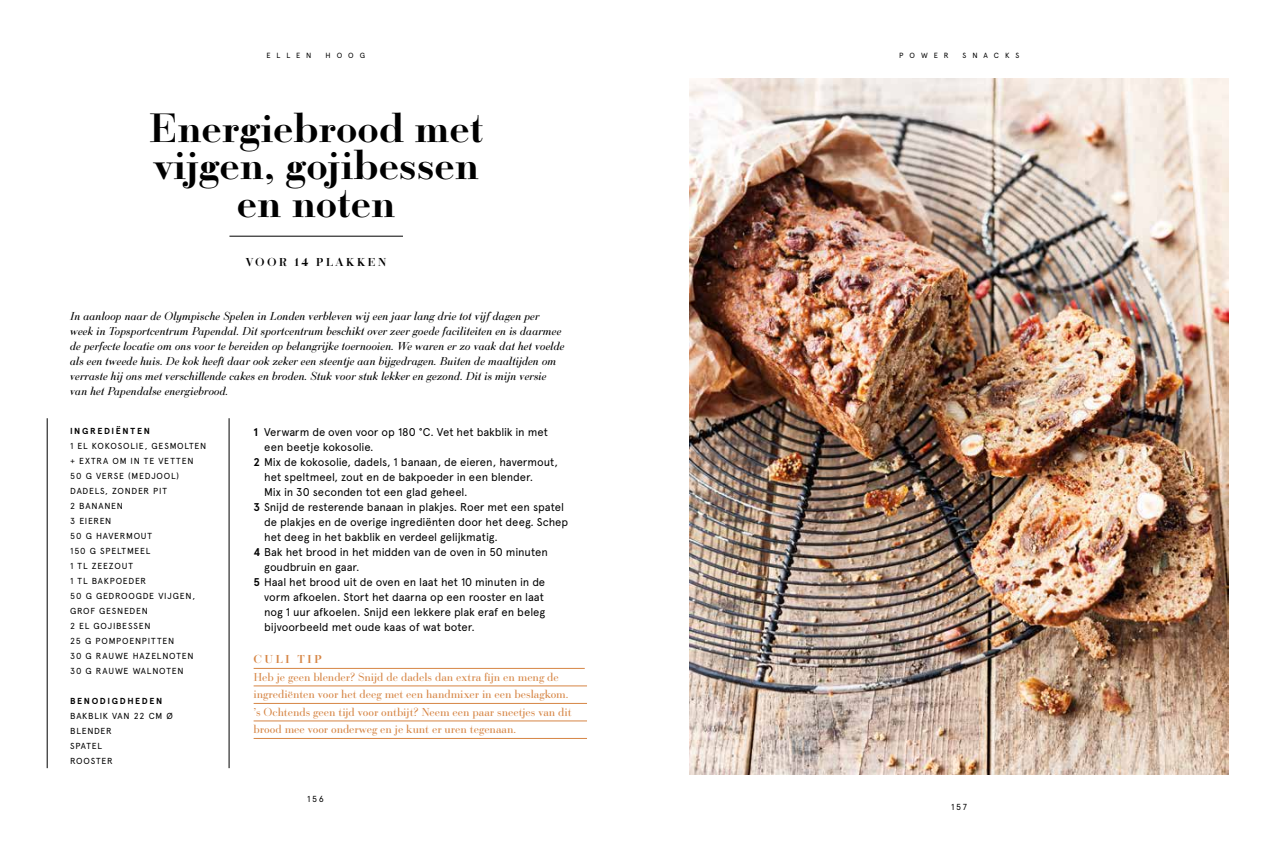
<style>
.page{position:relative;width:1275px;height:868px;background:#fff}
.page>*{position:absolute;margin:0;border:0;box-sizing:border-box;transform-origin:0 0}
.t1{font:500 40px/37.5px "Ratio Modern";color:#000;text-align:center}
.t2{font:11.25px "Apercu";letter-spacing:-.005em;color:#000}
.t3{font:italic 11.25px/15px "Ratio Modern";color:#000}
.t4{font:11.25px/17.5px "Ratio Modern";color:#d68544}
.t5{font:500 11.25px "Ratio Modern";letter-spacing:.2em;color:#000}
.t6{font:500 11.25px "Ratio Modern";letter-spacing:.2em;color:#d68544}
.t7{font:8.75px/15px "Apercu";letter-spacing:.085em;color:#000}
.t8{font:700 8.75px "Apercu";letter-spacing:.185em;color:#000}
.t9{font:7.5px "Apercu";letter-spacing:.795em;color:#000}
.s1{font-weight:700}
</style>
<div class="page">
<hr style="left:229px;top:236px;width:174px;height:1px;background:#000">
<img style="left:689px;top:78px;width:540px;height:696px">
<hr style="left:254px;top:668px;width:331px;height:1px;background:#d68544">
<hr style="left:254px;top:685px;width:333px;height:1px;background:#d68544">
<hr style="left:254px;top:703px;width:333px;height:1px;background:#d68544">
<hr style="left:254px;top:720px;width:333px;height:1px;background:#d68544">
<hr style="left:254px;top:738px;width:333px;height:1px;background:#d68544">
<hr style="left:229px;top:418px;width:1px;height:350px;background:#000">
<hr style="left:47px;top:418px;width:1px;height:350px;background:#000">
<p class="t9" style="left:266px;top:51px;width:47px">ELLEN</p>
<p class="t9" style="left:326px;top:51px;width:41px">HOOG</p>
<h1 class="t1" style="left:149px;top:107px;width:336px">Energiebrood met vijgen, gojibessen en noten</h1>
<p class="t5" style="left:246px;top:254px;width:142px">VOOR 14 PLAKKEN</p>
<p class="t3" style="left:70px;top:308px;width:496px">In aanloop naar de Olympische Spelen in Londen verbleven wij een jaar lang drie tot vijf dagen per week in Topsportcentrum Papendal. Dit sportcentrum beschikt over zeer goede faciliteiten en is daarmee de perfecte locatie om ons voor te bereiden op belangrijke toernooien. We waren er zo vaak dat het voelde als een tweede huis. De kok heeft daar ook zeker een steentje aan bijgedragen. Buiten de maaltijden om verraste hij ons met verschillende cakes en broden. Stuk voor stuk lekker en gezond. Dit is mijn versie van het Papendalse energiebrood.</p>
<p class="t8" style="left:70px;top:425px;width:81px">INGREDIËNTEN</p>
<p class="t7" style="left:70px;top:438px;width:138px">1 EL KOKOSOLIE, GESMOLTEN + EXTRA OM IN TE VETTEN<br>50 G VERSE (MEDJOOL)<br>DADELS, ZONDER PIT<br>2 BANANEN<br>3 EIEREN<br>50 G HAVERMOUT<br>150 G SPELTMEEL<br>1 TL ZEEZOUT<br>1 TL BAKPOEDER<br>50 G GEDROOGDE VIJGEN,<br>GROF GESNEDEN<br>2 EL GOJIBESSEN<br>25 G POMPOENPITTEN<br>30 G RAUWE HAZELNOTEN<br>30 G RAUWE WALNOTEN</p>
<p class="t8" style="left:70px;top:695px;width:94px">BENODIGDHEDEN</p>
<p class="t7" style="left:70px;top:708px;width:104px">BAKBLIK VAN 22 CM Ø<br>BLENDER<br>SPATEL<br>ROOSTER</p>
<p class="t2" style="left:254px;top:425px;width:296px"><span class="s1">1</span> Verwarm de oven voor op 180 °C. Vet het bakblik in met</p>
<p class="t2" style="left:264px;top:440px;width:111px">een beetje kokosolie.</p>
<p class="t2" style="left:254px;top:455px;width:306px"><span class="s1">2</span> Mix de kokosolie, dadels, 1 banaan, de eieren, havermout,</p>
<p class="t2" style="left:264px;top:470px;width:270px">het speltmeel, zout en de bakpoeder in een blender.</p>
<p class="t2" style="left:264px;top:485px;width:205px">Mix in 30 seconden tot een glad geheel.</p>
<p class="t2" style="left:254px;top:500px;width:312px"><span class="s1">3</span> Snijd de resterende banaan in plakjes. Roer met een spatel</p>
<p class="t2" style="left:264px;top:515px;width:305px">de plakjes en de overige ingrediënten door het deeg. Schep</p>
<p class="t2" style="left:264px;top:530px;width:235px">het deeg in het bakblik en verdeel gelijkmatig.</p>
<p class="t2" style="left:254px;top:545px;width:296px"><span class="s1">4</span> Bak het brood in het midden van de oven in 50 minuten</p>
<p class="t2" style="left:264px;top:560px;width:97px">goudbruin en gaar.</p>
<p class="t2" style="left:254px;top:575px;width:293px"><span class="s1">5</span> Haal het brood uit de oven en laat het 10 minuten in de</p>
<p class="t2" style="left:264px;top:590px;width:281px">vorm afkoelen. Stort het daarna op een rooster en laat</p>
<p class="t2" style="left:264px;top:605px;width:282px">nog 1 uur afkoelen. Snijd een lekkere plak eraf en beleg</p>
<p class="t2" style="left:264px;top:620px;width:212px">bijvoorbeeld met oude kaas of wat boter.</p>
<p class="t6" style="left:254px;top:651px;width:69px">CULI TIP</p>
<p class="t4" style="left:254px;top:667px;width:320px">Heb je geen blender? Snijd de dadels dan extra fijn en meng de ingrediënten voor het deeg met een handmixer in een beslagkom. ’s Ochtends geen tijd voor ontbijt? Neem een paar sneetjes van dit brood mee voor onderweg en je kunt er uren tegenaan.</p>
<p class="t7" style="left:307px;top:791px;width:18px">156</p>
<p class="t9" style="left:899px;top:51px;width:51px">POWER</p>
<p class="t9" style="left:963px;top:51px;width:58px">SNACKS</p>
<p class="t7" style="left:951px;top:799px;width:18px">157</p>
</div>
